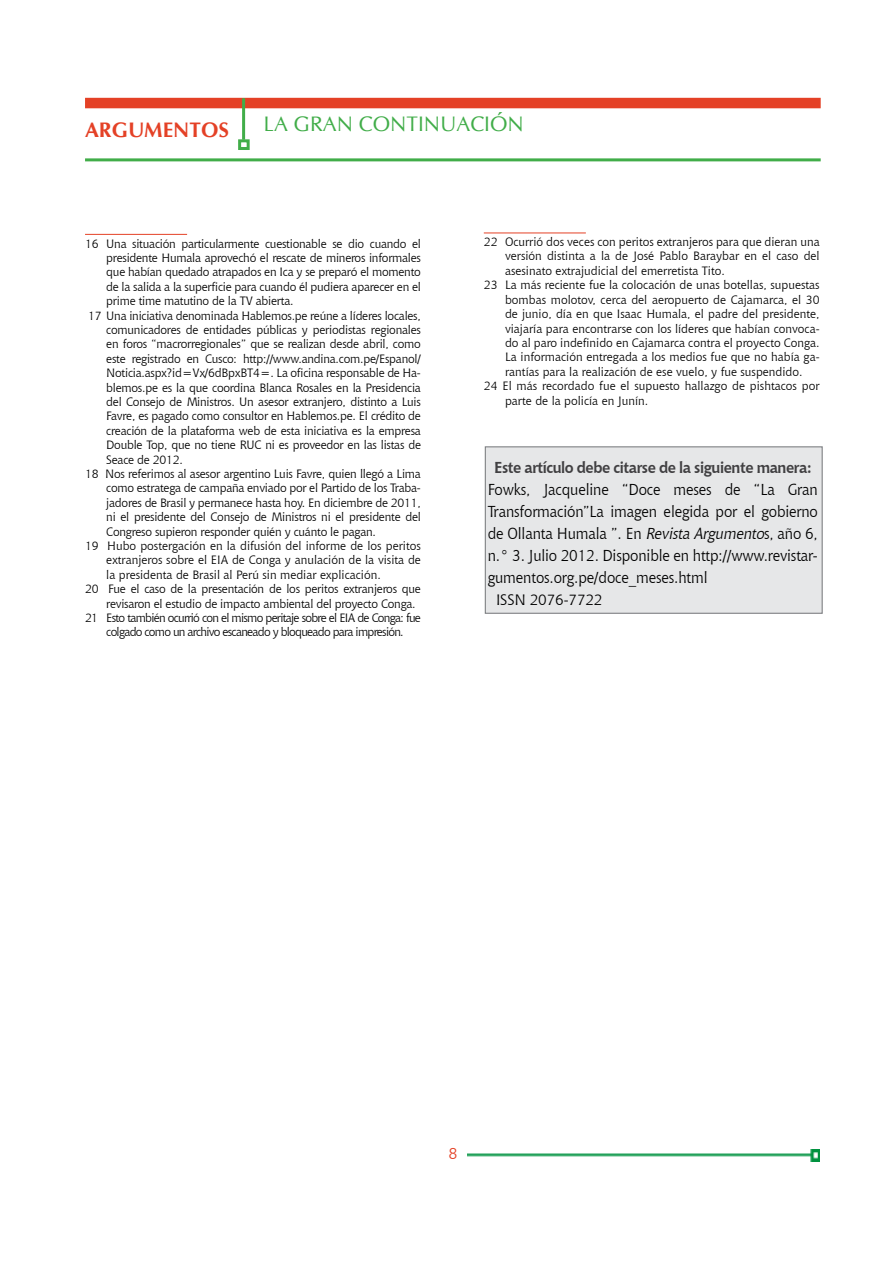
<style>
.page{position:relative;width:893px;height:1263px;background:#fff}
.page>*{position:absolute;margin:0;border:0;box-sizing:border-box;transform-origin:0 0}
.t1{font:21px "CG Omega";color:#41ad49}
.t2{font:700 21px "CG Omega";color:#e44126}
.t3{font:15.75px/22px "Chianti BT";letter-spacing:-.01em;color:#000;text-align:justify;scale:.95 1}
.t4{font:700 15.75px "Chianti BT";letter-spacing:-.03em;color:#414042;scale:.95 1}
.t5{font:15.75px "Chianti BT";color:#e44126}
.t6{font:15px "Chianti BT";letter-spacing:-.01em;color:#000}
.t7{font:12px "Chianti BT";letter-spacing:-.02em;color:#000}
.t8{font:12px "Chianti BT";color:#000}
.t9{font:12px "Chianti BT";letter-spacing:-.06em;color:#000}
.s1{font-style:italic}
</style>
<div class="page">
<img style="left:467px;top:1150px;width:353px;height:12px">
<div style="left:85px;top:98px;width:736px;height:10px;background:#e44126"></div>
<hr style="left:242px;top:98px;width:3px;height:42px;background:#41ad49">
<div style="left:238px;top:139px;width:12px;height:11px;border:3px solid #41ad49"></div>
<hr style="left:85px;top:158px;width:736px;height:3px;background:#41ad49">
<hr style="left:85px;top:234px;width:102px;height:1px;background:#e44126">
<hr style="left:484px;top:233px;width:102px;height:1px;background:#e44126">
<div style="left:485px;top:446px;width:338px;height:168px;background:#e6e7e8;border:1px solid #808285"></div>
<h1 class="t2" style="left:85px;top:117px;width:146px">ARGUMENTOS</h1>
<h1 class="t1" style="left:264px;top:111px;width:262px">LA GRAN CONTINUACIÓN</h1>
<p class="t7" style="left:85px;top:235px;width:337px">16 Una situación particularmente cuestionable se dio cuando el</p>
<p class="t7" style="left:106px;top:250px;width:316px">presidente Humala aprovechó el rescate de mineros informales</p>
<p class="t7" style="left:106px;top:264px;width:316px">que habían quedado atrapados en Ica y se preparó el momento</p>
<p class="t7" style="left:106px;top:278px;width:316px">de la salida a la superficie para cuando él pudiera aparecer en el</p>
<p class="t7" style="left:106px;top:293px;width:189px">prime time matutino de la TV abierta.</p>
<p class="t7" style="left:88px;top:307px;width:334px">17 Una iniciativa denominada Hablemos.pe reúne a líderes locales,</p>
<p class="t7" style="left:106px;top:322px;width:316px">comunicadores de entidades públicas y periodistas regionales</p>
<p class="t7" style="left:106px;top:336px;width:316px">en foros “macrorregionales” que se realizan desde abril, como</p>
<p class="t7" style="left:106px;top:350px;width:316px">este registrado en Cusco: http://www.andina.com.pe/Espanol/</p>
<p class="t7" style="left:106px;top:365px;width:316px">Noticia.aspx?id=Vx/6dBpxBT4=. La oficina responsable de Ha-</p>
<p class="t7" style="left:106px;top:379px;width:316px">blemos.pe es la que coordina Blanca Rosales en la Presidencia</p>
<p class="t7" style="left:106px;top:394px;width:316px">del Consejo de Ministros. Un asesor extranjero, distinto a Luis</p>
<p class="t7" style="left:106px;top:408px;width:316px">Favre, es pagado como consultor en Hablemos.pe. El crédito de</p>
<p class="t7" style="left:106px;top:422px;width:316px">creación de la plataforma web de esta iniciativa es la empresa</p>
<p class="t7" style="left:106px;top:437px;width:316px">Double Top, que no tiene RUC ni es proveedor en las listas de</p>
<p class="t7" style="left:106px;top:451px;width:78px">Seace de 2012.</p>
<p class="t7" style="left:85px;top:466px;width:337px">18 Nos referimos al asesor argentino Luis Favre, quien llegó a Lima</p>
<p class="t7" style="left:106px;top:480px;width:316px">como estratega de campaña enviado por el Partido de los Traba-</p>
<p class="t7" style="left:106px;top:494px;width:316px">jadores de Brasil y permanece hasta hoy. En diciembre de 2011,</p>
<p class="t7" style="left:106px;top:509px;width:316px">ni el presidente del Consejo de Ministros ni el presidente del</p>
<p class="t7" style="left:106px;top:523px;width:271px">Congreso supieron responder quién y cuánto le pagan.</p>
<p class="t8" style="left:85px;top:538px;width:337px">19 Hubo postergación en la difusión del informe de los peritos</p>
<p class="t8" style="left:106px;top:552px;width:316px">extranjeros sobre el EIA de Conga y anulación de la visita de</p>
<p class="t8" style="left:106px;top:566px;width:276px">la presidenta de Brasil al Perú sin mediar explicación.</p>
<p class="t7" style="left:85px;top:581px;width:337px">20 Fue el caso de la presentación de los peritos extranjeros que</p>
<p class="t7" style="left:106px;top:595px;width:311px">revisaron el estudio de impacto ambiental del proyecto Conga.</p>
<p class="t9" style="left:85px;top:610px;width:337px">21 Esto también ocurrió con el mismo peritaje sobre el EIA de Conga: fue</p>
<p class="t9" style="left:106px;top:624px;width:299px">colgado como un archivo escaneado y bloqueado para impresión.</p>
<p class="t8" style="left:484px;top:234px;width:337px">22 Ocurrió dos veces con peritos extranjeros para que dieran una</p>
<p class="t8" style="left:505px;top:248px;width:316px">versión distinta a la de José Pablo Baraybar en el caso del</p>
<p class="t8" style="left:505px;top:263px;width:221px">asesinato extrajudicial del emerretista Tito.</p>
<p class="t8" style="left:484px;top:277px;width:337px">23 La más reciente fue la colocación de unas botellas, supuestas</p>
<p class="t8" style="left:505px;top:291px;width:316px">bombas molotov, cerca del aeropuerto de Cajamarca, el 30</p>
<p class="t8" style="left:505px;top:306px;width:316px">de junio, día en que Isaac Humala, el padre del presidente,</p>
<p class="t8" style="left:505px;top:320px;width:316px">viajaría para encontrarse con los líderes que habían convoca-</p>
<p class="t8" style="left:505px;top:335px;width:316px">do al paro indefinido en Cajamarca contra el proyecto Conga.</p>
<p class="t8" style="left:505px;top:349px;width:316px">La información entregada a los medios fue que no había ga-</p>
<p class="t8" style="left:505px;top:363px;width:299px">rantías para la realización de ese vuelo, y fue suspendido.</p>
<p class="t8" style="left:484px;top:378px;width:337px">24 El más recordado fue el supuesto hallazgo de pishtacos por</p>
<p class="t8" style="left:505px;top:392px;width:145px">parte de la policía en Junín.</p>
<h2 class="t4" style="left:494px;top:456px;width:336px">Este artículo debe citarse de la siguiente manera:</h2>
<h2 class="t3" style="left:488px;top:477px;width:349px">Fowks, Jacqueline “Doce meses de “La Gran Transformación”La imagen elegida por el gobierno de Ollanta Humala ”. En <span class="s1">Revista Argumento</span>s, año 6, n.° 3. Julio 2012. Disponible en http://www.revistar&shy;gumentos.org.pe/doce_meses.html</h2>
<p class="t6" style="left:496px;top:589px;width:108px">ISSN 2076-7722</p>
<h2 class="t5" style="left:448px;top:1142px;width:11px">8</h2>
</div>
